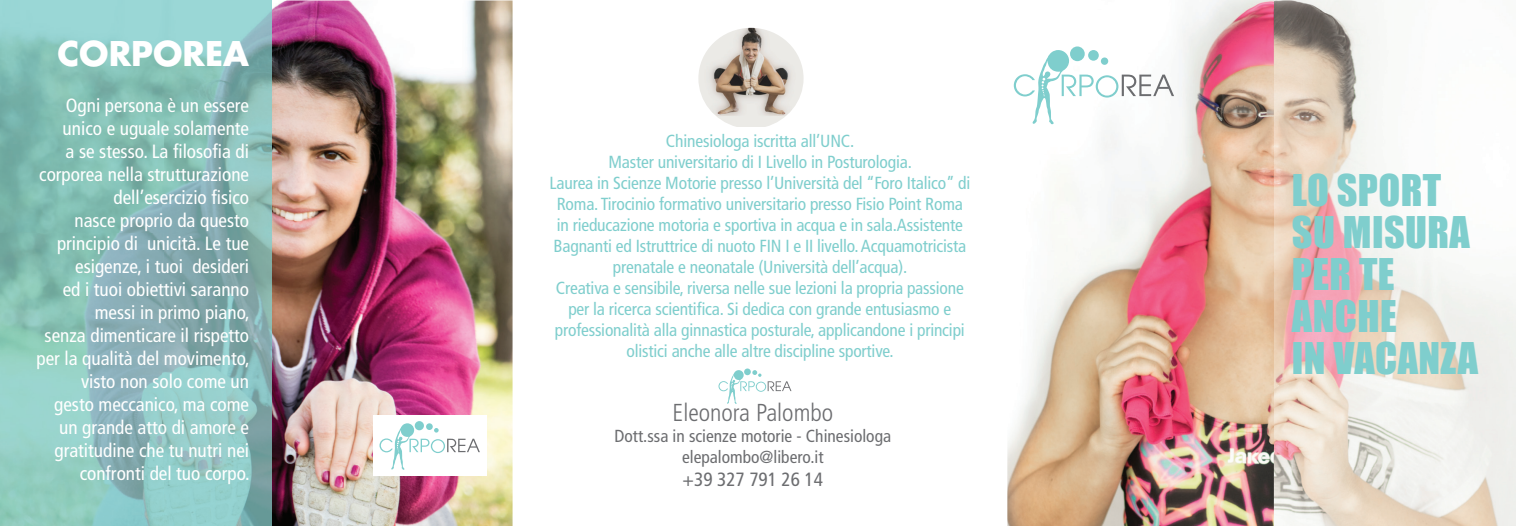
<style>
.page{position:relative;width:1516px;height:526px;background:#fff}
.page>*{position:absolute;margin:0;border:0;box-sizing:border-box;transform-origin:0 0}
.t1{font:40.07px/41.8px "Impact";letter-spacing:.01em;color:#7fcecd}
.t2{font:700 33.07px "Futura CE";color:#fff}
.t3{font:300 condensed 24.5px "Frutiger LT";color:#6c6d70}
.t4{font:condensed 19.25px/23.1px "Frutiger LT";color:#fff;text-align:right}
.t5{font:condensed 19.25px "Frutiger LT";color:#6c6d70}
.t6{font:condensed 17.5px/21px "Frutiger LT";letter-spacing:-.01em;color:#7fcecd;text-align:center}
.t7{font:condensed 17.5px/21px "Frutiger LT";color:#6c6d70;text-align:center}
</style>
<div class="page">
<img style="left:272px;top:0;width:240px;height:526px">
<img style="left:0;top:0;width:272px;height:526px">
<div style="left:373px;top:415px;width:113px;height:61px;background:#fff"></div>
<svg style="left:415px;top:421px;width:9px;height:9px"></svg>
<svg style="left:379px;top:423px;width:101px;height:47px"></svg>
<img style="left:698px;top:28px;width:105px;height:99px">
<img style="left:1007px;top:0;width:267px;height:526px">
<img style="left:1274px;top:0;width:241px;height:526px">
<svg style="left:1070px;top:46px;width:14px;height:15px"></svg>
<svg style="left:1013px;top:50px;width:161px;height:74px"></svg>
<svg style="left:718px;top:370px;width:73px;height:34px"></svg>
<h2 class="t2" style="left:57px;top:29px;width:193px">CORPOREA</h2>
<p class="t4" style="left:36px;top:94px;width:215px">Ogni persona è un essere unico e uguale solamente<br>a se stesso. La filosofia di corporea nella strutturazione dell’esercizio fisico<br>nasce proprio da questo principio di unicità. Le tue esigenze, i tuoi desideri<br>ed i tuoi obiettivi saranno messi in primo piano,<br>senza dimenticare il rispetto per la qualità del movimento, visto non solo come un<br>gesto meccanico, ma come un grande atto di amore e gratitudine che tu nutri nei confronti del tuo corpo.</p>
<p class="t6" style="left:549px;top:130px;width:422px">Chinesiologa iscritta all’UNC.<br>Master universitario di I Livello in Posturologia.<br>Laurea in Scienze Motorie presso l’Università del “Foro Italico” di Roma. Tirocinio formativo universitario presso Fisio Point Roma in rieducazione motoria e sportiva in acqua e in sala.Assistente Bagnanti ed Istruttrice di nuoto FIN I e II livello. Acquamotricista prenatale e neonatale (Università dell’acqua).<br>Creativa e sensibile, riversa nelle sue lezioni la propria passione per la ricerca scientifica. Si dedica con grande entusiasmo e professionalità alla ginnastica posturale, applicandone i principi olistici anche alle altre discipline sportive.</p>
<h3 class="t3" style="left:672px;top:399px;width:162px">Eleonora Palombo</h3>
<p class="t7" style="left:614px;top:426px;width:278px">Dott.ssa in scienze motorie - Chinesiologa elepalombo@libero.it</p>
<p class="t5" style="left:682px;top:468px;width:142px">+39 327 791 26 14</p>
<h1 class="t1" style="left:1292px;top:169px;width:188px">LO SPORT<br>SU MISURA<br>PER TE<br>ANCHE<br>IN VACANZA</h1>
</div>
